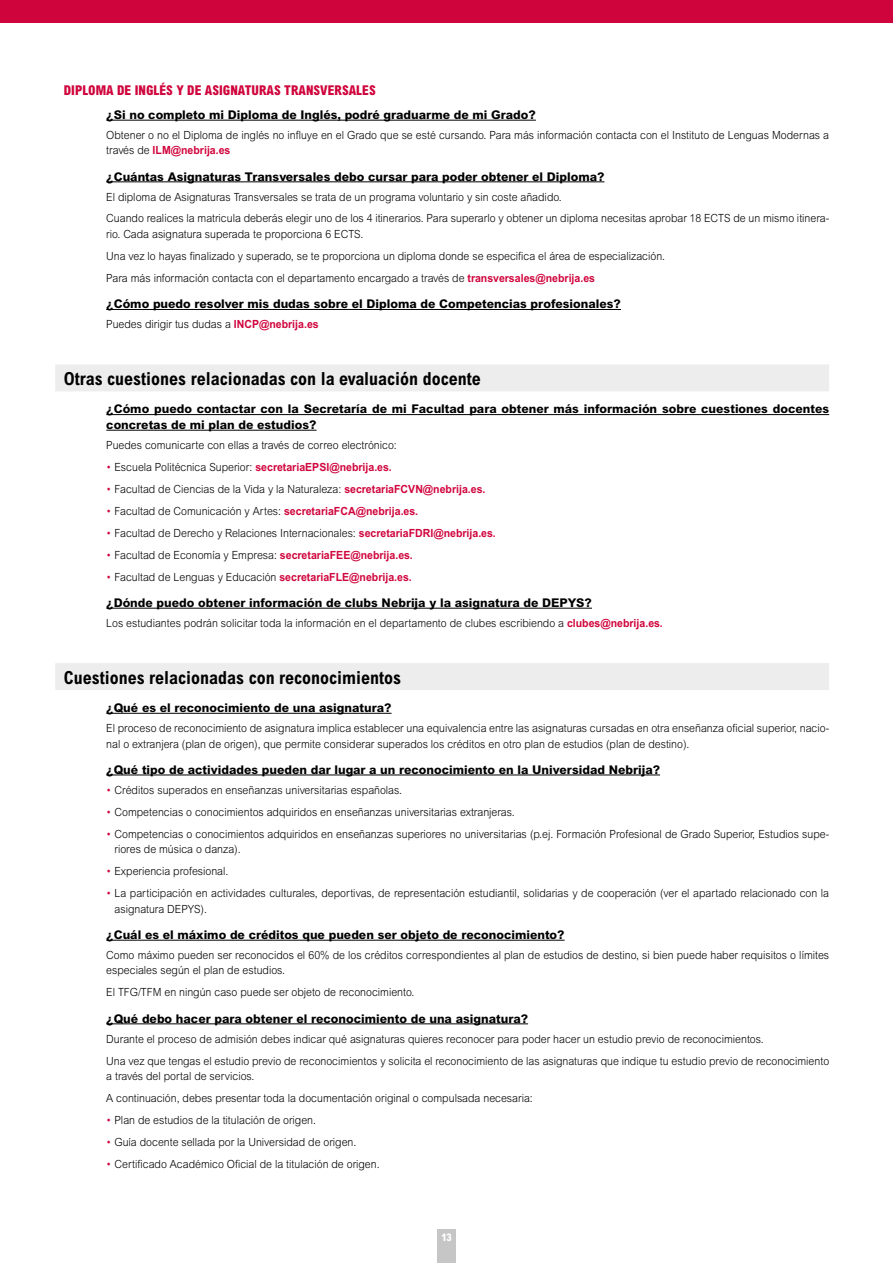
<style>
.page{position:relative;width:893px;height:1263px;background:#fff}
.page>*{position:absolute;margin:0;border:0;box-sizing:border-box;transform-origin:0 0}
.t1{font:700 condensed 18px "Arial MT Pro";color:#000}
.t2{font:800 condensed 13.5px "Arial MT Pro";color:#d0043c}
.t3{font:800 12px/15.6px "Arial MT Pro";color:#000}
.t4{font:300 11.25px/15.6px "Arial MT Pro";color:#000;scale:.94 1}
.t5{font:800 condensed 10.5px "Arial MT Pro";color:#fff}
.s1{font-weight:700;color:#d0043c}
.s2{color:#d0043c}
</style>
<div class="page">
<div style="left:0;top:0;width:893px;height:22px;background:#d0043c"></div>
<div style="left:437px;top:1229px;width:19px;height:34px;background:#c6c6c6"></div>
<hr style="left:106px;top:120px;width:430px;height:1px;background:#000">
<hr style="left:106px;top:182px;width:498px;height:1px;background:#000">
<hr style="left:106px;top:309px;width:515px;height:1px;background:#000">
<div style="left:55px;top:364px;width:774px;height:27px;background:#ededed"></div>
<hr style="left:106px;top:414px;width:723px;height:1px;background:#000">
<hr style="left:106px;top:430px;width:211px;height:1px;background:#000">
<hr style="left:106px;top:608px;width:486px;height:1px;background:#000">
<div style="left:55px;top:663px;width:774px;height:27px;background:#ededed"></div>
<hr style="left:106px;top:713px;width:285px;height:1px;background:#000">
<hr style="left:106px;top:775px;width:554px;height:1px;background:#000">
<hr style="left:106px;top:940px;width:459px;height:1px;background:#000">
<hr style="left:106px;top:1023px;width:422px;height:1px;background:#000">
<p class="t2" style="left:64px;top:82px;width:313px">DIPLOMA DE INGLÉS Y DE ASIGNATURAS TRANSVERSALES</p>
<p class="t3" style="left:106px;top:107px;width:431px">¿Si no completo mi Diploma de Inglés, podré graduarme de mi Grado?</p>
<p class="t4" style="left:106px;top:127px;width:770px">Obtener o no el Diploma de inglés no influye en el Grado que se esté cursando. Para más información contacta con el Instituto de Lenguas Modernas a través de <span class="s1">ILM@nebrija.es</span></p>
<p class="t3" style="left:106px;top:169px;width:500px">¿Cuántas Asignaturas Transversales debo cursar para poder obtener el Diploma?</p>
<p class="t4" style="left:106px;top:186px;width:770px;line-height:22px">El diploma de Asignaturas Transversales se trata de un programa voluntario y sin coste añadido.<br>Cuando realices la matricula deberás elegir uno de los 4 itinerarios. Para superarlo y obtener un diploma necesitas aprobar 18 ECTS de un mismo itinera-</p>
<p class="t4" style="left:106px;top:223px;width:596px;line-height:22px">rio. Cada asignatura superada te proporciona 6 ECTS.<br>Una vez lo hayas finalizado y superado, se te proporciona un diploma donde se especifica el área de especialización.<br>Para más información contacta con el departamento encargado a través de <span class="s1">transversales@nebrija.es</span></p>
<p class="t3" style="left:106px;top:296px;width:516px">¿Cómo puedo resolver mis dudas sobre el Diploma de Competencias profesionales?</p>
<p class="t4" style="left:106px;top:317px;width:228px">Puedes dirigir tus dudas a <span class="s1">INCP@nebrija.es</span></p>
<h1 class="t1" style="left:64px;top:368px;width:419px">Otras cuestiones relacionadas con la evaluación docente</h1>
<p class="t3" style="left:106px;top:401px;width:724px">¿Cómo puedo contactar con la Secretaría de mi Facultad para obtener más información sobre cuestiones docentes concretas de mi plan de estudios?</p>
<p class="t4" style="left:106px;top:437px;width:311px">Puedes comunicarte con ellas a través de correo electrónico:</p>
<p class="t4" style="left:106px;top:459px;width:305px"><span class="s2">•</span> Escuela Politécnica Superior: <span class="s1">secretariaEPSI@nebrija.es.</span></p>
<p class="t4" style="left:106px;top:481px;width:405px"><span class="s2">•</span> Facultad de Ciencias de la Vida y la Naturaleza: <span class="s1">secretariaFCVN@nebrija.es.</span></p>
<p class="t4" style="left:106px;top:503px;width:333px"><span class="s2">•</span> Facultad de Comunicación y Artes: <span class="s1">secretariaFCA@nebrija.es.</span></p>
<p class="t4" style="left:106px;top:525px;width:416px"><span class="s2">•</span> Facultad de Derecho y Relaciones Internacionales: <span class="s1">secretariaFDRI@nebrija.es.</span></p>
<p class="t4" style="left:106px;top:547px;width:328px"><span class="s2">•</span> Facultad de Economía y Empresa: <span class="s1">secretariaFEE@nebrija.es.</span></p>
<p class="t4" style="left:106px;top:569px;width:326px"><span class="s2">•</span> Facultad de Lenguas y Educación <span class="s1">secretariaFLE@nebrija.es.</span></p>
<p class="t3" style="left:106px;top:595px;width:487px">¿Dónde puedo obtener información de clubs Nebrija y la asignatura de DEPYS?</p>
<p class="t4" style="left:106px;top:615px;width:593px">Los estudiantes podrán solicitar toda la información en el departamento de clubes escribiendo a <span class="s1">clubes@nebrija.es.</span></p>
<h1 class="t1" style="left:64px;top:667px;width:339px">Cuestiones relacionadas con reconocimientos</h1>
<p class="t3" style="left:106px;top:700px;width:287px">¿Qué es el reconocimiento de una asignatura?</p>
<p class="t4" style="left:106px;top:720px;width:770px">El proceso de reconocimiento de asignatura implica establecer una equivalencia entre las asignaturas cursadas en otra enseñanza oficial superior, nacio&shy;nal o extranjera (plan de origen), que permite considerar superados los créditos en otro plan de estudios (plan de destino).</p>
<p class="t3" style="left:106px;top:762px;width:555px">¿Qué tipo de actividades pueden dar lugar a un reconocimiento en la Universidad Nebrija?</p>
<p class="t4" style="left:106px;top:782px;width:316px"><span class="s2">•</span> Créditos superados en enseñanzas universitarias españolas.</p>
<p class="t4" style="left:106px;top:804px;width:436px"><span class="s2">•</span> Competencias o conocimientos adquiridos en enseñanzas universitarias extranjeras.</p>
<p class="t4" style="left:115px;top:826px;width:762px;text-indent:-8px"><span class="s2">•</span> Competencias o conocimientos adquiridos en enseñanzas superiores no universitarias (p.ej. Formación Profesional de Grado Superior, Estudios supe&shy;riores de música o danza).</p>
<p class="t4" style="left:106px;top:864px;width:131px"><span class="s2">•</span> Experiencia profesional.</p>
<p class="t4" style="left:115px;top:886px;width:762px;text-indent:-8px"><span class="s2">•</span> La participación en actividades culturales, deportivas, de representación estudiantil, solidarias y de cooperación (ver el apartado relacionado con la asignatura DEPYS).</p>
<p class="t3" style="left:106px;top:927px;width:460px">¿Cuál es el máximo de créditos que pueden ser objeto de reconocimiento?</p>
<p class="t4" style="left:106px;top:947px;width:771px">Como máximo pueden ser reconocidos el 60% de los créditos correspondientes al plan de estudios de destino, si bien puede haber requisitos o límites especiales según el plan de estudios.</p>
<p class="t4" style="left:106px;top:985px;width:329px">El TFG/TFM en ningún caso puede ser objeto de reconocimiento.</p>
<p class="t3" style="left:106px;top:1011px;width:423px">¿Qué debo hacer para obtener el reconocimiento de una asignatura?</p>
<p class="t4" style="left:106px;top:1028px;width:770px;line-height:22px">Durante el proceso de admisión debes indicar qué asignaturas quieres reconocer para poder hacer un estudio previo de reconocimientos.<br>Una vez que tengas el estudio previo de reconocimientos y solicita el reconocimiento de las asignaturas que indique tu estudio previo de reconocimiento</p>
<p class="t4" style="left:106px;top:1065px;width:455px;line-height:22px">a través del portal de servicios.<br>A continuación, debes presentar toda la documentación original o compulsada necesaria:</p>
<p class="t4" style="left:106px;top:1112px;width:225px"><span class="s2">•</span> Plan de estudios de la titulación de origen.</p>
<p class="t4" style="left:106px;top:1134px;width:268px"><span class="s2">•</span> Guía docente sellada por la Universidad de origen.</p>
<p class="t4" style="left:106px;top:1156px;width:292px"><span class="s2">•</span> Certificado Académico Oficial de la titulación de origen.</p>
<p class="t5" style="left:441px;top:1231px;width:12px">13</p>
</div>
